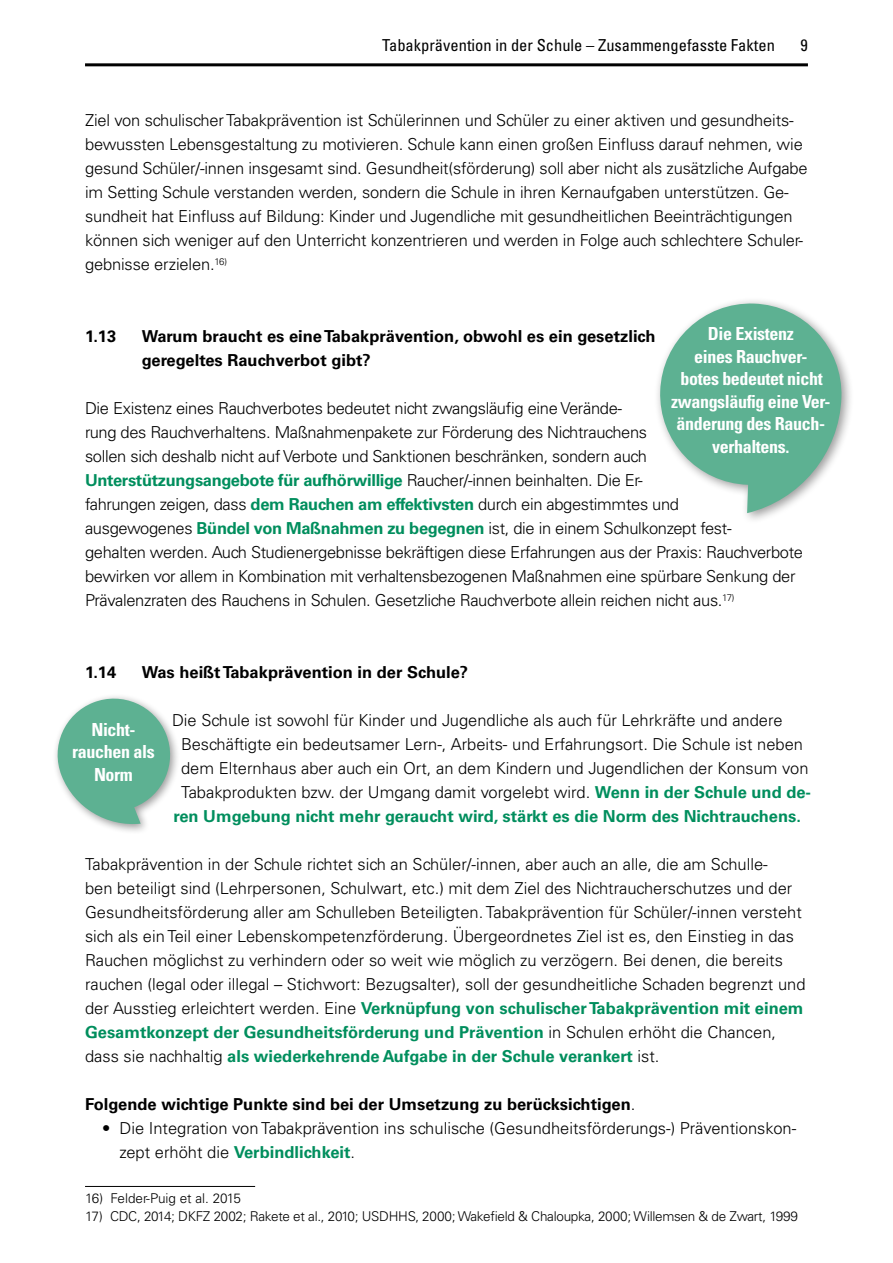
<style>
.page{position:relative;width:893px;height:1263px;background:#fff}
.page>*{position:absolute;margin:0;border:0;box-sizing:border-box;transform-origin:0 0}
.t1{font:700 condensed 18px/22.5px "Univers";letter-spacing:-.02em;color:#fff;text-align:center}
.t2{font:300 16.5px/24px "Univers";letter-spacing:-.01em;color:#000}
.t3{font:700 16.5px/24px "Univers";color:#000}
.t4{font:700 16.5px "Univers";color:#008e5d}
.t5{font:condensed 16.5px "Univers";color:#000}
.t6{font:300 13.5px "Univers";letter-spacing:-.02em;color:#000}
.t7{font:300 13.5px "Univers";color:#000}
.s1{font-weight:700;color:#008e5d}
.s2{font-weight:300}
</style>
<div class="page">
<hr style="left:85px;top:63px;width:723px;height:3px;background:#000">
<hr style="left:85px;top:1186px;width:170px;height:1px;background:#000">
<div style="left:654px;top:297px;width:200px;height:228px;background:#000;opacity:.4"></div>
<svg style="left:658px;top:302px;width:185px;height:211px"></svg>
<div style="left:52px;top:693px;width:129px;height:142px;background:#000;opacity:.4"></div>
<svg style="left:52px;top:693px;width:126px;height:134px"></svg>
<p class="t5" style="left:382px;top:35px;width:394px">Tabakprävention in der Schule – Zusammengefasste Fakten</p>
<p class="t5" style="left:801px;top:35px;width:9px">9</p>
<p class="t2" style="left:85px;top:108px;width:724px">Ziel von schulischer Tabakprävention ist Schülerinnen und Schüler zu einer aktiven und gesundheits&shy;bewussten Lebensgestaltung zu motivieren. Schule kann einen großen Einfluss darauf nehmen, wie gesund Schüler/-innen insgesamt sind. Gesundheit(sförderung) soll aber nicht als zusätzliche Aufgabe im Setting Schule verstanden werden, sondern die Schule in ihren Kernaufgaben unterstützen. Ge&shy;sundheit hat Einfluss auf Bildung: Kinder und Jugendliche mit gesundheitlichen Beeinträchtigungen können sich weniger auf den Unterricht konzentrieren und werden in Folge auch schlechtere Schuler&shy;gebnisse erzielen.<sup>16)</sup></p>
<p class="t1" style="left:671px;top:322px;width:161px">Die Existenz<br>eines Rauchver-<br>botes bedeutet nicht zwangsläufig eine Ver&shy;änderung des Rauch&shy;verhaltens.</p>
<p class="t3" style="left:85px;top:324px;width:33px">1.13</p>
<p class="t3" style="left:142px;top:324px;width:515px">Warum braucht es eine Tabakprävention, obwohl es ein gesetzlich geregeltes Rauchverbot gibt?</p>
<p class="t2" style="left:85px;top:396px;width:720px">Die Existenz eines Rauchverbotes bedeutet nicht zwangsläufig eine Verände-<br>rung des Rauchverhaltens. Maßnahmenpakete zur Förderung des Nichtrauchens<br>sollen sich deshalb nicht auf Verbote und Sanktionen beschränken, sondern auch <span class="s1">Unterstützungsangebote für aufhörwillige</span> Raucher/-innen beinhalten. Die Er-<br>fahrungen zeigen, dass <span class="s1">dem Rauchen am effektivsten</span> durch ein abgestimmtes und<br>ausgewogenes <span class="s1">Bündel von Maßnahmen zu begegnen</span> ist, die in einem Schulkonzept fest-<br>gehalten werden. Auch Studienergebnisse bekräftigen diese Erfahrungen aus der Praxis: Rauchverbote bewirken vor allem in Kombination mit verhaltensbezogenen Maßnahmen eine spürbare Senkung der Prävalenzraten des Rauchens in Schulen. Gesetzliche Rauchverbote allein reichen nicht aus.<sup>17)</sup></p>
<p class="t3" style="left:85px;top:660px;width:33px">1.14</p>
<p class="t3" style="left:142px;top:660px;width:328px">Was heißt Tabakprävention in der Schule?</p>
<p class="t2" style="left:172px;top:708px;width:612px">Die Schule ist sowohl für Kinder und Jugendliche als auch für Lehrkräfte und andere</p>
<p class="t2" style="left:181px;top:732px;width:624px">Beschäftigte ein bedeutsamer Lern-, Arbeits- und Erfahrungsort. Die Schule ist neben</p>
<p class="t2" style="left:181px;top:756px;width:629px">dem Elternhaus aber auch ein Ort, an dem Kindern und Jugendlichen der Konsum von</p>
<p class="t2" style="left:181px;top:780px;width:631px">Tabakprodukten bzw. der Umgang damit vorgelebt wird. <span class="s1">Wenn in der Schule und de-</span></p>
<p class="t4" style="left:174px;top:807px;width:629px">ren Umgebung nicht mehr geraucht wird, stärkt es die Norm des Nichtrauchens.</p>
<p class="t2" style="left:85px;top:852px;width:722px">Tabakprävention in der Schule richtet sich an Schüler/-innen, aber auch an alle, die am Schulle-<br>ben beteiligt sind (Lehrpersonen, Schulwart, etc.) mit dem Ziel des Nichtraucherschutzes und der Gesundheitsförderung aller am Schulleben Beteiligten. Tabakprävention für Schüler/-innen versteht sich als ein Teil einer Lebenskompetenzförderung. Übergeordnetes Ziel ist es, den Einstieg in das Rauchen möglichst zu verhindern oder so weit wie möglich zu verzögern. Bei denen, die bereits rauchen (legal oder illegal – Stichwort: Bezugsalter), soll der gesundheitliche Schaden begrenzt und der Ausstieg erleichtert werden. Eine <span class="s1">Verknüpfung von schulischer Tabakprävention mit einem Gesamtkonzept der Gesundheitsförderung und Prävention</span> in Schulen erhöht die Chancen, dass sie nachhaltig <span class="s1">als wiederkehrende Aufgabe in der Schule verankert</span> ist.</p>
<p class="t3" style="left:85px;top:1092px;width:552px">Folgende wichtige Punkte sind bei der Umsetzung zu berücksichtigen<span class="s2">.</span></p>
<p class="t2" style="left:119px;top:1116px;width:678px;text-indent:-17px">• Die Integration von Tabakprävention ins schulische (Gesundheitsförderungs-) Präventionskon&shy;zept erhöht die <span class="s1">Verbindlichkeit</span>.</p>
<p class="t1" style="left:72px;top:718px;width:84px">Nicht&shy;rauchen als<br>Norm</p>
<p class="t7" style="left:85px;top:1190px;width:158px">16) Felder-Puig et al. 2015</p>
<p class="t6" style="left:85px;top:1208px;width:714px">17) CDC, 2014; DKFZ 2002; Rakete et al., 2010; USDHHS, 2000; Wakefield &amp; Chaloupka, 2000; Willemsen &amp; de Zwart, 1999</p>
</div>
